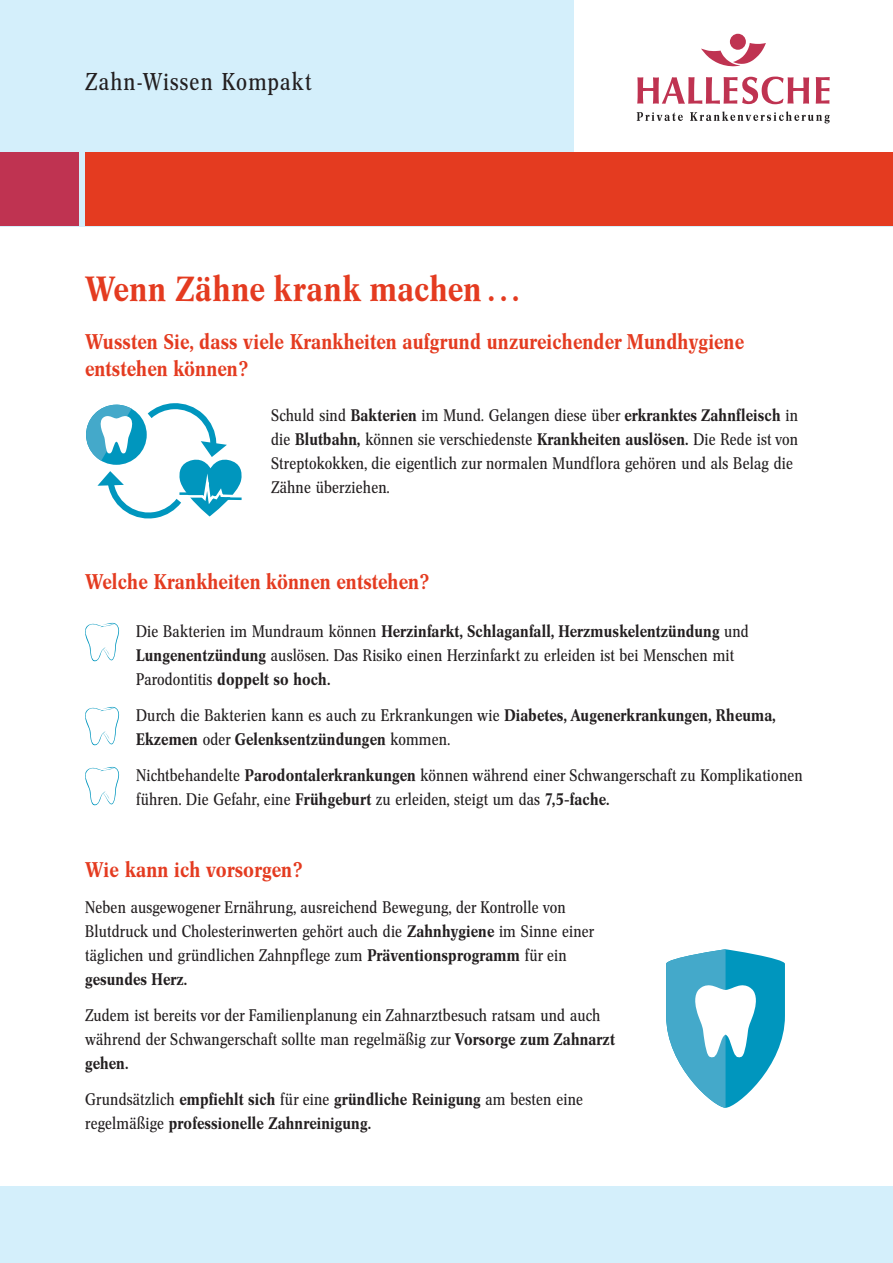
<style>
.page{position:relative;width:893px;height:1263px;background:#fff}
.page>*{position:absolute;margin:0;border:0;box-sizing:border-box;transform-origin:0 0}
.t1{font:500 34.5px "Concorde Nova BQ";letter-spacing:.02em;color:#e43b20}
.t2{font:24px "Concorde Nova BQ";letter-spacing:.05em;color:#231f20}
.t3{font:500 21px/27px "Concorde Nova BQ";letter-spacing:.01em;color:#e43b20}
.t4{font:16.5px/24px "Concorde Nova BQ";letter-spacing:.01em;color:#231f20}
.t5{font:500 16.5px/24px "Concorde Nova BQ";letter-spacing:.01em;color:#231f20}
.s1{font-weight:500}
.s2{font-weight:400}
</style>
<div class="page">
<div style="left:0;top:1186px;width:893px;height:77px;background:#d4effb"></div>
<svg style="left:85px;top:622px;width:34px;height:40px"></svg>
<svg style="left:85px;top:706px;width:34px;height:40px"></svg>
<svg style="left:85px;top:766px;width:34px;height:40px"></svg>
<div style="left:0;top:0;width:893px;height:226px;background:#d4effb"></div>
<div style="left:574px;top:0;width:319px;height:153px;background:#fff"></div>
<svg style="left:637px;top:112px;width:46px;height:9px"></svg>
<svg style="left:690px;top:111px;width:140px;height:12px"></svg>
<div style="left:730px;top:34px;width:16px;height:16px;background:#bf3351;border-radius:50%"></div>
<svg style="left:701px;top:43px;width:65px;height:24px"></svg>
<svg style="left:816px;top:77px;width:14px;height:27px"></svg>
<svg style="left:637px;top:77px;width:172px;height:28px"></svg>
<div style="left:0;top:153px;width:79px;height:73px;background:#bf3351"></div>
<div style="left:85px;top:153px;width:808px;height:73px;background:#e43b20"></div>
<svg style="left:86px;top:403px;width:156px;height:116px"></svg>
<hr style="left:227px;top:497px;width:15px;height:3px;background:#0096be">
<svg style="left:666px;top:949px;width:119px;height:159px"></svg>
<h2 class="t2" style="left:85px;top:67px;width:228px">Zahn-Wissen Kompakt</h2>
<h1 class="t1" style="left:85px;top:270px;width:436px">Wenn Zähne krank machen . . .</h1>
<p class="t3" style="left:85px;top:329px;width:660px">Wussten Sie, dass viele Krankheiten aufgrund unzureichender Mundhygiene entstehen können?</p>
<p class="t4" style="left:271px;top:404px;width:529px">Schuld sind <span class="s1">Bakterien</span> im Mund. Gelangen diese über <span class="s1">erkranktes Zahnfleisch</span> in die <span class="s1">Blutbahn,</span> können sie verschiedenste <span class="s1">Krankheiten auslösen.</span> Die Rede ist von Streptokokken, die eigentlich zur normalen Mundflora gehören und als Belag die Zähne überziehen.</p>
<p class="t3" style="left:85px;top:569px;width:346px">Welche Krankheiten können entstehen?</p>
<p class="t4" style="left:136px;top:620px;width:614px">Die Bakterien im Mundraum können <span class="s1">Herzinfarkt, Schlaganfall, Herzmuskelentzündung</span> und<br><span class="s1">Lungenentzündung</span> auslösen. Das Risiko einen Herzinfarkt zu erleiden ist bei Menschen mit<br>Parodontitis <span class="s1">doppelt so hoch.</span></p>
<p class="t5" style="left:136px;top:704px;width:641px"><span class="s2">Durch die Bakterien kann es auch zu Erkrankungen wie</span> Diabetes, Augenerkrankungen, Rheuma,<br>Ekzemen <span class="s2">oder</span> Gelenksentzündungen <span class="s2">kommen.</span></p>
<p class="t4" style="left:136px;top:764px;width:668px">Nichtbehandelte <span class="s1">Parodontalerkrankungen</span> können während einer Schwangerschaft zu Komplikationen führen. Die Gefahr, eine <span class="s1">Frühgeburt</span> zu erleiden, steigt um das <span class="s1">7,5-fache.</span></p>
<p class="t3" style="left:85px;top:857px;width:219px">Wie kann ich vorsorgen?</p>
<p class="t4" style="left:85px;top:896px;width:511px">Neben ausgewogener Ernährung, ausreichend Bewegung, der Kontrolle von Blutdruck und Cholesterinwerten gehört auch die <span class="s1">Zahnhygiene</span> im Sinne einer täglichen und gründlichen Zahnpflege zum <span class="s1">Präventionsprogramm</span> für ein <span class="s1">gesundes Herz.</span></p>
<p class="t4" style="left:85px;top:1004px;width:531px">Zudem ist bereits vor der Familienplanung ein Zahnarztbesuch ratsam und auch während der Schwangerschaft sollte man regelmäßig zur <span class="s1">Vorsorge zum Zahnarzt gehen.</span></p>
<p class="t5" style="left:85px;top:1088px;width:499px"><span class="s2">Grundsätzlich</span> empfiehlt sich <span class="s2">für eine</span> gründliche Reinigung <span class="s2">am besten eine regelmäßige</span> professionelle Zahnreinigung.</p>
</div>
